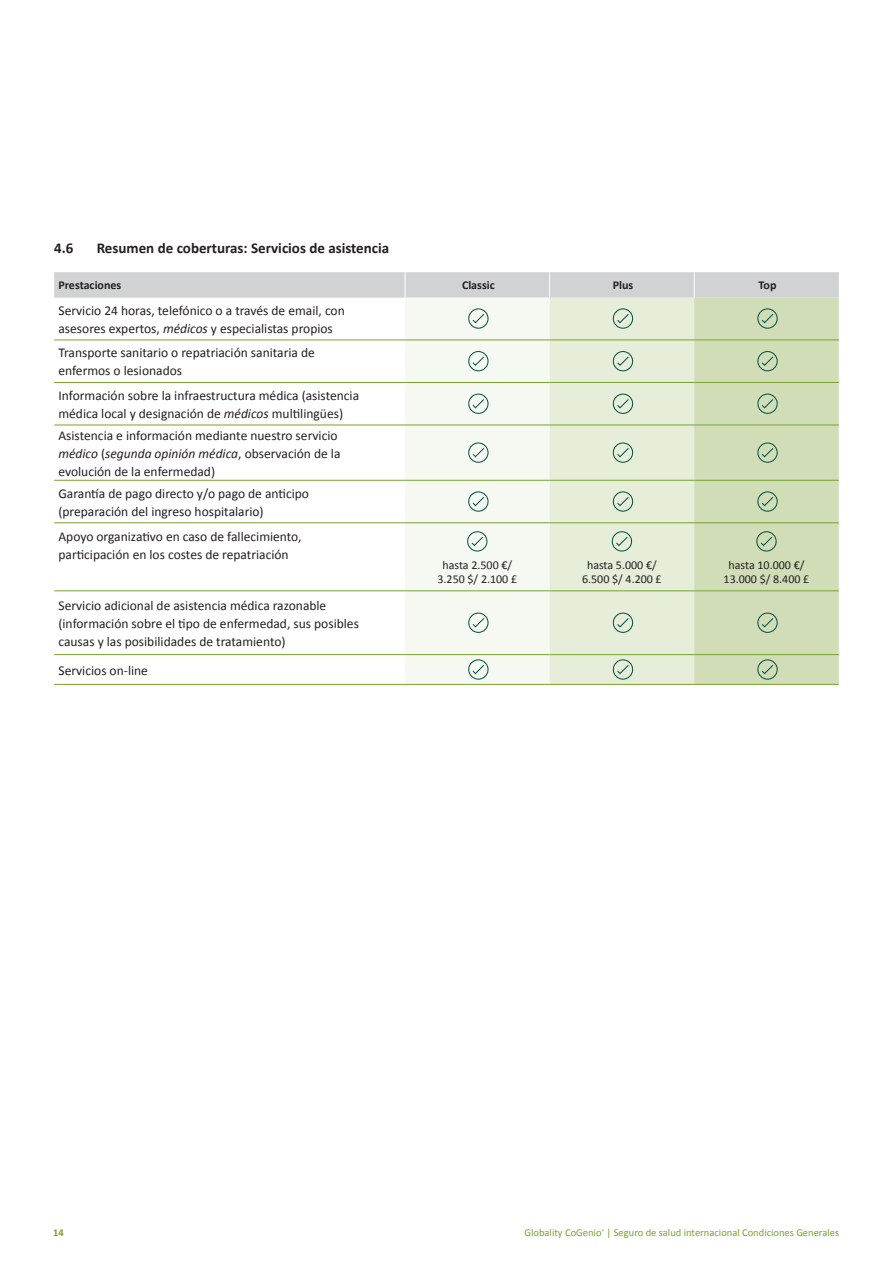
<style>
.page{position:relative;width:893px;height:1263px;background:#fff}
.page>*{position:absolute;margin:0;border:0;box-sizing:border-box;transform-origin:0 0}
.t1{font:700 15px "Calibri";color:#231f20}
.t2{font:13.5px/18px "Calibri";color:#231f20}
.t3{font:12px/13.5px "Calibri";color:#231f20;text-align:center}
.t4{font:700 12px "Calibri";color:#231f20}
.t5{font:10.5px "Calibri";color:#78a22d}
.t6{font:700 10.5px "Calibri";color:#78a22d}
.s1{font-style:italic}
</style>
<div class="page">
<div style="left:405px;top:298px;width:145px;height:386px;background:#f5f9f1"></div>
<div style="left:550px;top:298px;width:144px;height:386px;background:#e6edd8"></div>
<div style="left:694px;top:298px;width:145px;height:386px;background:#d0ddb6"></div>
<hr style="left:54px;top:340px;width:351px;height:1px;background:#78a22d">
<hr style="left:405px;top:340px;width:145px;height:1px;background:#78a22d">
<hr style="left:550px;top:340px;width:144px;height:1px;background:#78a22d">
<hr style="left:694px;top:340px;width:145px;height:1px;background:#78a22d">
<hr style="left:54px;top:382px;width:351px;height:1px;background:#78a22d">
<hr style="left:405px;top:382px;width:145px;height:1px;background:#78a22d">
<hr style="left:550px;top:382px;width:144px;height:1px;background:#78a22d">
<hr style="left:694px;top:382px;width:145px;height:1px;background:#78a22d">
<hr style="left:54px;top:425px;width:351px;height:1px;background:#78a22d">
<hr style="left:405px;top:425px;width:145px;height:1px;background:#78a22d">
<hr style="left:550px;top:425px;width:144px;height:1px;background:#78a22d">
<hr style="left:694px;top:425px;width:145px;height:1px;background:#78a22d">
<hr style="left:54px;top:480px;width:351px;height:1px;background:#78a22d">
<hr style="left:405px;top:480px;width:145px;height:1px;background:#78a22d">
<hr style="left:550px;top:480px;width:144px;height:1px;background:#78a22d">
<hr style="left:694px;top:480px;width:145px;height:1px;background:#78a22d">
<hr style="left:54px;top:522px;width:351px;height:1px;background:#78a22d">
<hr style="left:405px;top:522px;width:145px;height:1px;background:#78a22d">
<hr style="left:550px;top:522px;width:144px;height:1px;background:#78a22d">
<hr style="left:694px;top:522px;width:145px;height:1px;background:#78a22d">
<hr style="left:54px;top:590px;width:351px;height:1px;background:#78a22d">
<hr style="left:405px;top:590px;width:145px;height:1px;background:#78a22d">
<hr style="left:550px;top:590px;width:144px;height:1px;background:#78a22d">
<hr style="left:694px;top:590px;width:145px;height:1px;background:#78a22d">
<hr style="left:54px;top:654px;width:351px;height:1px;background:#78a22d">
<hr style="left:405px;top:654px;width:145px;height:1px;background:#78a22d">
<hr style="left:550px;top:654px;width:144px;height:1px;background:#78a22d">
<hr style="left:694px;top:654px;width:145px;height:1px;background:#78a22d">
<hr style="left:54px;top:684px;width:351px;height:1px;background:#78a22d">
<hr style="left:405px;top:684px;width:145px;height:1px;background:#78a22d">
<hr style="left:550px;top:684px;width:144px;height:1px;background:#78a22d">
<hr style="left:694px;top:684px;width:145px;height:1px;background:#78a22d">
<div style="left:54px;top:272px;width:785px;height:26px;background:#d1d2d4"></div>
<div style="left:468px;top:308px;width:20px;height:21px;border:1px solid #004d42;border-radius:50%"></div>
<svg style="left:472px;top:313px;width:13px;height:11px"></svg>
<div style="left:613px;top:308px;width:20px;height:21px;border:1px solid #004d42;border-radius:50%"></div>
<svg style="left:616px;top:313px;width:14px;height:11px"></svg>
<div style="left:757px;top:308px;width:21px;height:21px;border:1px solid #004d42;border-radius:50%"></div>
<svg style="left:761px;top:313px;width:13px;height:11px"></svg>
<div style="left:468px;top:351px;width:20px;height:20px;border:1px solid #004d42;border-radius:50%"></div>
<svg style="left:472px;top:356px;width:13px;height:10px"></svg>
<div style="left:613px;top:351px;width:20px;height:20px;border:1px solid #004d42;border-radius:50%"></div>
<svg style="left:616px;top:356px;width:14px;height:10px"></svg>
<div style="left:757px;top:351px;width:21px;height:20px;border:1px solid #004d42;border-radius:50%"></div>
<svg style="left:761px;top:356px;width:13px;height:10px"></svg>
<div style="left:468px;top:394px;width:20px;height:20px;border:1px solid #004d42;border-radius:50%"></div>
<svg style="left:472px;top:398px;width:13px;height:11px"></svg>
<div style="left:613px;top:394px;width:20px;height:20px;border:1px solid #004d42;border-radius:50%"></div>
<svg style="left:616px;top:398px;width:14px;height:11px"></svg>
<div style="left:757px;top:394px;width:21px;height:20px;border:1px solid #004d42;border-radius:50%"></div>
<svg style="left:761px;top:398px;width:13px;height:11px"></svg>
<div style="left:468px;top:442px;width:20px;height:21px;border:1px solid #004d42;border-radius:50%"></div>
<svg style="left:472px;top:447px;width:13px;height:11px"></svg>
<div style="left:613px;top:442px;width:20px;height:21px;border:1px solid #004d42;border-radius:50%"></div>
<svg style="left:616px;top:447px;width:14px;height:11px"></svg>
<div style="left:757px;top:442px;width:21px;height:21px;border:1px solid #004d42;border-radius:50%"></div>
<svg style="left:761px;top:447px;width:13px;height:11px"></svg>
<div style="left:468px;top:491px;width:20px;height:21px;border:1px solid #004d42;border-radius:50%"></div>
<svg style="left:472px;top:496px;width:13px;height:11px"></svg>
<div style="left:613px;top:491px;width:20px;height:21px;border:1px solid #004d42;border-radius:50%"></div>
<svg style="left:616px;top:496px;width:14px;height:11px"></svg>
<div style="left:757px;top:491px;width:21px;height:21px;border:1px solid #004d42;border-radius:50%"></div>
<svg style="left:761px;top:496px;width:13px;height:11px"></svg>
<div style="left:467px;top:531px;width:20px;height:20px;border:1px solid #004d42;border-radius:50%"></div>
<svg style="left:471px;top:536px;width:13px;height:11px"></svg>
<div style="left:612px;top:531px;width:20px;height:20px;border:1px solid #004d42;border-radius:50%"></div>
<svg style="left:615px;top:536px;width:14px;height:11px"></svg>
<div style="left:756px;top:531px;width:21px;height:20px;border:1px solid #004d42;border-radius:50%"></div>
<svg style="left:760px;top:536px;width:13px;height:11px"></svg>
<div style="left:468px;top:613px;width:20px;height:20px;border:1px solid #004d42;border-radius:50%"></div>
<svg style="left:472px;top:617px;width:13px;height:11px"></svg>
<div style="left:613px;top:613px;width:20px;height:20px;border:1px solid #004d42;border-radius:50%"></div>
<svg style="left:616px;top:617px;width:14px;height:11px"></svg>
<div style="left:757px;top:613px;width:21px;height:20px;border:1px solid #004d42;border-radius:50%"></div>
<svg style="left:761px;top:617px;width:13px;height:11px"></svg>
<div style="left:468px;top:659px;width:20px;height:21px;border:1px solid #004d42;border-radius:50%"></div>
<svg style="left:472px;top:664px;width:13px;height:11px"></svg>
<div style="left:613px;top:659px;width:20px;height:21px;border:1px solid #004d42;border-radius:50%"></div>
<svg style="left:616px;top:664px;width:14px;height:11px"></svg>
<div style="left:757px;top:659px;width:21px;height:21px;border:1px solid #004d42;border-radius:50%"></div>
<svg style="left:761px;top:664px;width:13px;height:11px"></svg>
<p class="t1" style="left:54px;top:239px;width:21px">4.6</p>
<p class="t1" style="left:97px;top:239px;width:294px">Resumen de coberturas: Servicios de asistencia</p>
<p class="t4" style="left:58px;top:278px;width:64px">Prestaciones</p>
<p class="t4" style="left:462px;top:278px;width:34px">Classic</p>
<p class="t4" style="left:613px;top:278px;width:22px">Plus</p>
<p class="t4" style="left:759px;top:278px;width:19px">Top</p>
<p class="t2" style="left:58px;top:301px;width:288px">Servicio 24 horas, telefónico o a través de email, con asesores expertos, <span class="s1">médicos</span> y especialistas propios</p>
<p class="t2" style="left:58px;top:344px;width:258px">Transporte sanitario o repatriación sanitaria de enfermos o lesionados</p>
<p class="t2" style="left:58px;top:386px;width:302px">Información sobre la infraestructura médica (asistencia médica local y designación de <span class="s1">médicos</span> multilingües)</p>
<p class="t2" style="left:58px;top:426px;width:283px">Asistencia e información mediante nuestro servicio <span class="s1">médico</span> (<span class="s1">segunda opinión médica</span>, observación de la evolución de la enfermedad)</p>
<p class="t2" style="left:58px;top:484px;width:252px">Garantía de pago directo y/o pago de anticipo (preparación del ingreso hospitalario)</p>
<p class="t2" style="left:58px;top:528px;width:245px">Apoyo organizativo en caso de fallecimiento, participación en los costes de repatriación</p>
<p class="t3" style="left:437px;top:558px;width:81px">hasta 2.500 €/<br>3.250 $/ 2.100 £</p>
<p class="t3" style="left:582px;top:558px;width:81px">hasta 5.000 €/<br>6.500 $/ 4.200 £</p>
<p class="t3" style="left:724px;top:558px;width:87px">hasta 10.000 €/<br>13.000 $/ 8.400 £</p>
<p class="t2" style="left:58px;top:596px;width:302px">Servicio adicional de asistencia médica razonable (información sobre el tipo de enfermedad, sus posibles causas y las posibilidades de tratamiento)</p>
<p class="t2" style="left:58px;top:661px;width:91px">Servicios on-line</p>
<p class="t6" style="left:53px;top:1225px;width:12px">14</p>
<p class="t5" style="left:525px;top:1226px;width:316px">Globality CoGenio<sup>®</sup> | Seguro de salud internacional Condiciones Generales</p>
</div>
